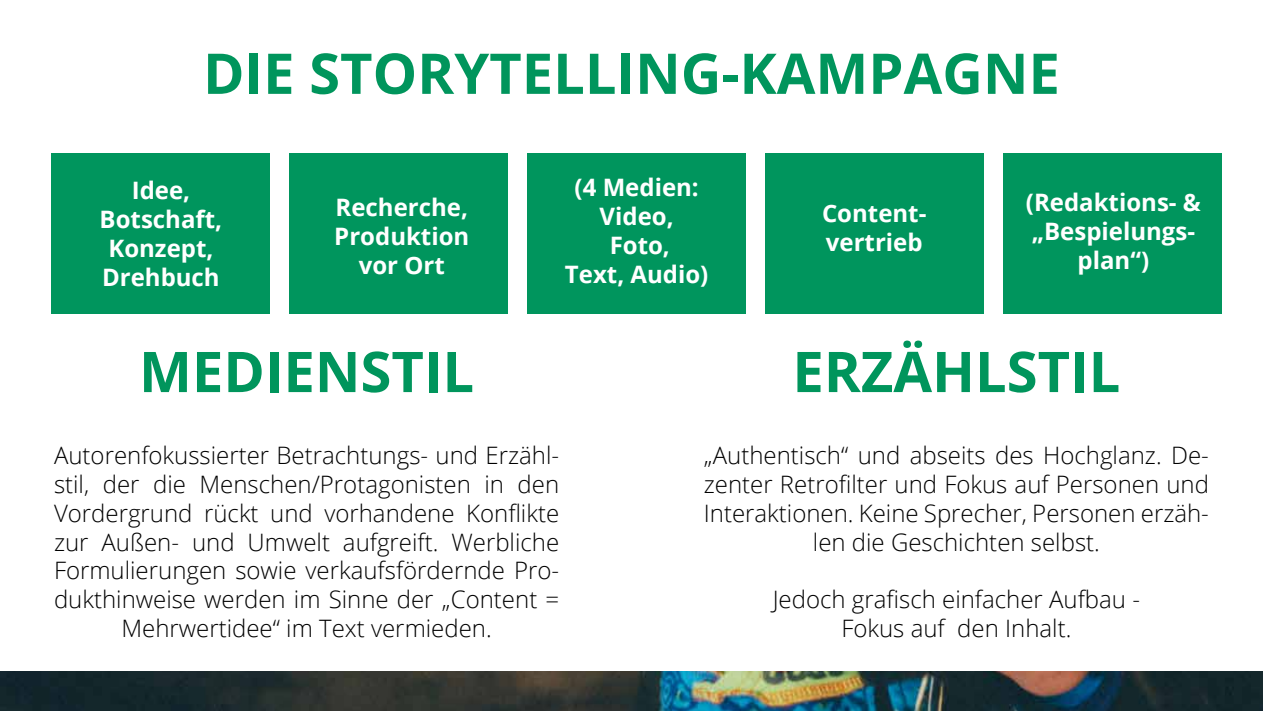
<style>
.page{position:relative;width:1263px;height:711px;background:#fff}
.page>*{position:absolute;margin:0;border:0;box-sizing:border-box;transform-origin:0 0}
.t1{font:700 56.1px "Open Sans";color:#00955c}
.t2{font:300 24px/28.8px "Open Sans";color:#000;text-align:center}
.t3{font:700 24px/28.8px "Open Sans";color:#fff;text-align:center}
</style>
<div class="page">
<div style="left:52px;top:153px;width:218px;height:160px;background:#00955d"></div>
<div style="left:290px;top:153px;width:218px;height:160px;background:#00955d"></div>
<div style="left:528px;top:153px;width:218px;height:160px;background:#00955d"></div>
<div style="left:765px;top:153px;width:219px;height:160px;background:#00955d"></div>
<div style="left:1003px;top:153px;width:219px;height:160px;background:#00955d"></div>
<img style="left:0;top:671px;width:1263px;height:39px">
<h1 class="t1" style="left:203px;top:34px;width:858px">DIE STORYTELLING-KAMPAGNE</h1>
<p class="t3" style="left:100px;top:175px;width:124px">Idee,<br>Botschaft,<br>Konzept,<br>Drehbuch</p>
<p class="t3" style="left:334px;top:192px;width:137px">Recherche,<br>Produktion vor Ort</p>
<h1 class="t1" style="left:139px;top:332px;width:337px">MEDIENSTIL</h1>
<p class="t3" style="left:565px;top:172px;width:145px">(4 Medien:<br>Video,<br>Foto,<br>Text, Audio)</p>
<p class="t3" style="left:822px;top:198px;width:106px;text-align:left">Content&shy;vertrieb</p>
<p class="t3" style="left:1026px;top:187px;width:176px">(Redaktions- &amp; „Bespielungs&shy;plan“)</p>
<h1 class="t1" style="left:792px;top:332px;width:329px">ERZÄHLSTIL</h1>
<p class="t2" style="left:54px;top:440px;width:507px">Autorenfokussierter Betrachtungs- und Erzähl&shy;stil, der die Menschen/Protagonisten in den Vordergrund rückt und vorhandene Konflikte zur Außen- und Umwelt aufgreift. Werbliche Formulierungen sowie verkaufsfördernde Pro&shy;dukthinweise werden im Sinne der „Content = Mehrwertidee“ im Text vermieden.</p>
<p class="t2" style="left:704px;top:440px;width:507px">„Authentisch“ und abseits des Hochglanz. De&shy;zenter Retrofilter und Fokus auf Personen und Interaktionen. Keine Sprecher, Personen erzäh&shy;len die Geschichten selbst.</p>
<p class="t2" style="left:773px;top:584px;width:369px">Jedoch grafisch einfacher Aufbau -<br>Fokus auf den Inhalt.</p>
</div>
